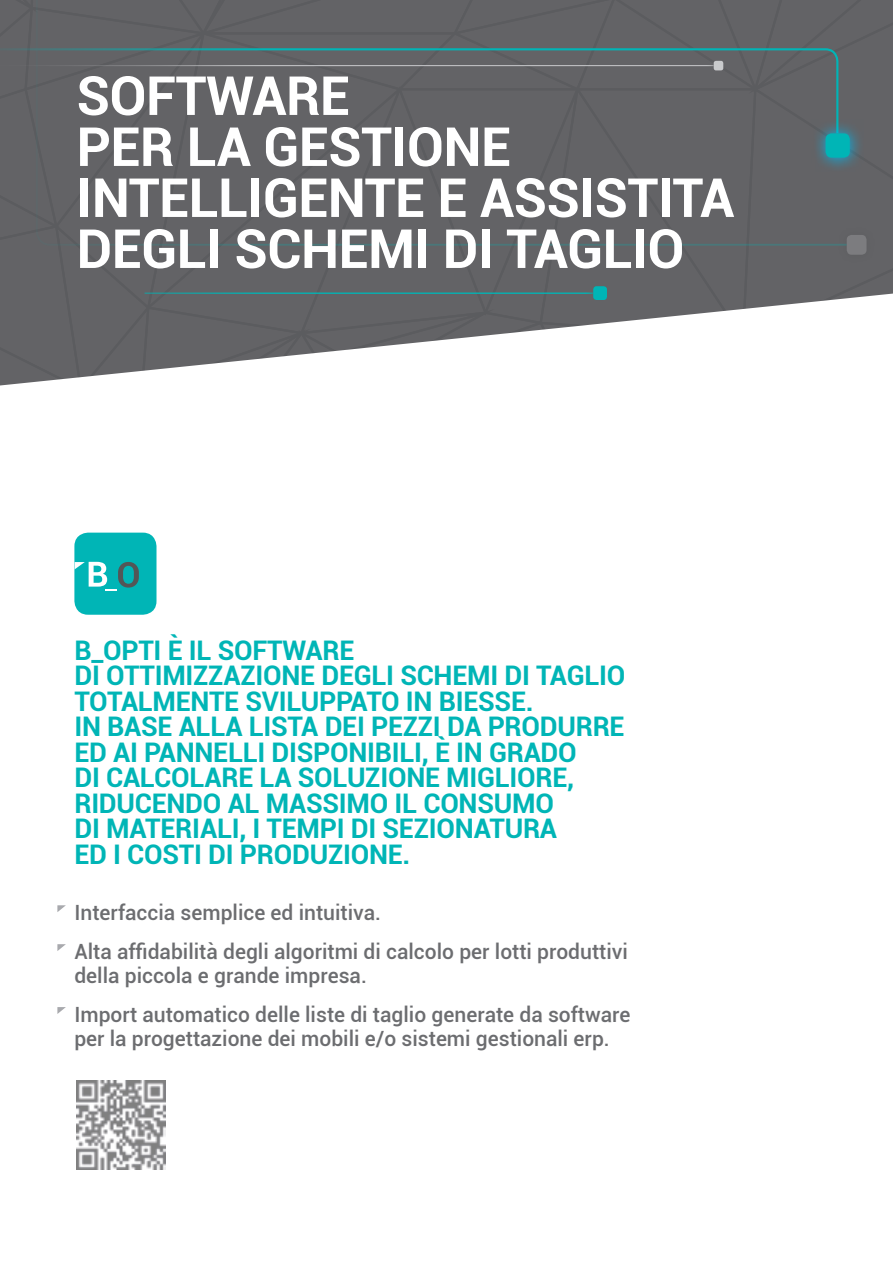
<style>
.page{position:relative;width:893px;height:1263px;background:#fff}
.page>*{position:absolute;margin:0;border:0;box-sizing:border-box;transform-origin:0 0}
.PAG_NERE_-_TITOLO{font:700 54px "Roboto";letter-spacing:-.01em;color:#fff}
.PAG_NERE_-_INTRO_ver{font:700 27px/25.5px "Roboto";letter-spacing:-.01em;color:#00b5b6}
.PAG_NERE_-_TESTO{font:500 21px/24px "Roboto";color:#6c6d70}
</style>
<div class="page">
<svg style="left:0;top:0;width:893px;height:386px"></svg>
<div style="left:0;top:47px;width:35px;height:88px;background:#636366"></div>
<svg style="left:848px;top:119px;width:16px;height:53px"></svg>
<div style="left:826px;top:133px;width:24px;height:25px;background:#00b5b6;border-radius:6px"></div>
<hr style="left:0;top:65px;width:714px;height:1px;background:#c9cacc">
<hr style="left:145px;top:292px;width:448px;height:2px;background:#00b5b6">
<div style="left:586px;top:279px;width:28px;height:28px;background:#636366"></div>
<div style="left:593px;top:286px;width:14px;height:14px;background:#00b5b6;border-radius:3px"></div>
<div style="left:838px;top:226px;width:37px;height:38px;background:#626265"></div>
<div style="left:847px;top:235px;width:19px;height:20px;background:#7c7c7f;border-radius:5px"></div>
<div style="left:35px;top:0;width:813px;height:247px;background:#636366"></div>
<div style="left:74px;top:533px;width:82px;height:82px;background:#00b5b6;border-radius:14px"></div>
<svg style="left:74px;top:562px;width:65px;height:29px"></svg>
<img style="left:77px;top:1080px;width:89px;height:90px">
<svg style="left:57px;top:905px;width:9px;height:7px"></svg>
<svg style="left:57px;top:944px;width:9px;height:7px"></svg>
<svg style="left:57px;top:1007px;width:9px;height:7px"></svg>
<p class="PAG_NERE_-_TITOLO" style="left:77px;top:58px;width:275px">SOFTWARE</p>
<p class="PAG_NERE_-_TITOLO" style="left:77px;top:109px;width:436px">PER LA GESTIONE</p>
<p class="PAG_NERE_-_TITOLO" style="left:77px;top:160px;width:659px">INTELLIGENTE E ASSISTITA</p>
<p class="PAG_NERE_-_TITOLO" style="left:77px;top:211px;width:609px">DEGLI SCHEMI DI TAGLIO</p>
<p class="PAG_NERE_-_INTRO_ver" style="left:74px;top:636px;width:552px">B_OPTI È IL SOFTWARE<br>DI OTTIMIZZAZIONE DEGLI SCHEMI DI TAGLIO<br>TOTALMENTE SVILUPPATO IN BIESSE.</p>
<p class="PAG_NERE_-_INTRO_ver" style="left:74px;top:713px;width:552px">IN BASE ALLA LISTA DEI PEZZI DA PRODURRE ED AI PANNELLI DISPONIBILI, È IN GRADO<br>DI CALCOLARE LA SOLUZIONE MIGLIORE, RIDUCENDO AL MASSIMO IL CONSUMO<br>DI MATERIALI, I TEMPI DI SEZIONATURA<br>ED I COSTI DI PRODUZIONE.</p>
<p class="PAG_NERE_-_TESTO" style="left:74px;top:899px;width:308px">Interfaccia semplice ed intuitiva.</p>
<p class="PAG_NERE_-_TESTO" style="left:74px;top:938px;width:555px">Alta affidabilità degli algoritmi di calcolo per lotti produttivi della piccola e grande impresa.</p>
<p class="PAG_NERE_-_TESTO" style="left:74px;top:1001px;width:558px">Import automatico delle liste di taglio generate da software per la progettazione dei mobili e/o sistemi gestionali erp.</p>
</div>
